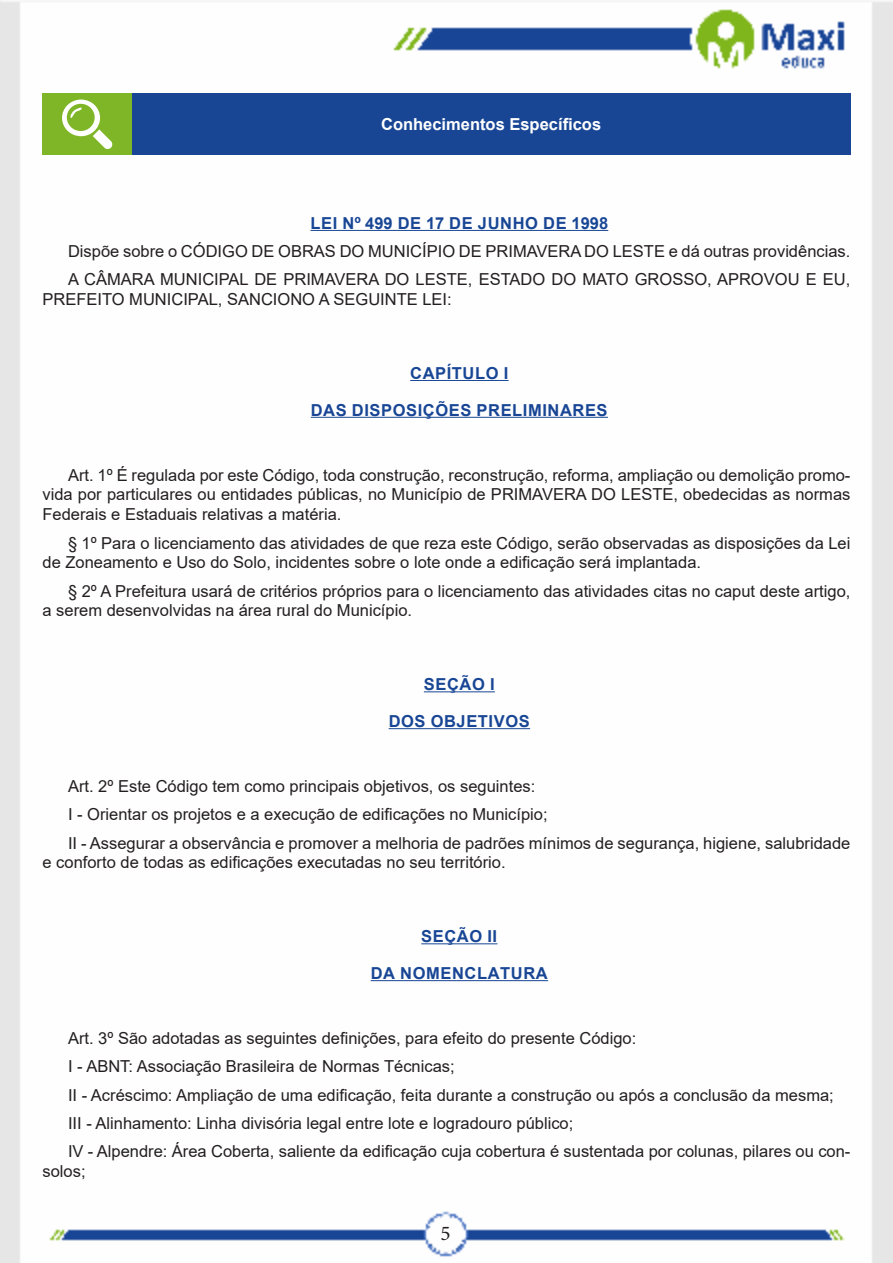
<style>
.page{position:relative;width:893px;height:1263px;background:#fff}
.page>*{position:absolute;margin:0;border:0;box-sizing:border-box;transform-origin:0 0}
.t1{font:21px "Minion Pro";color:#231f20}
.TEXTO_BASE{font:16.5px/19.8px "Arial";color:#231f20}
.t2{font:700 16.5px "Arial";letter-spacing:.035em;color:#184695}
.Titulo_de_Caixa{font:700 16.5px "Arial";color:#fff}
</style>
<div class="page">
<img style="left:0;top:0;width:893px;height:1263px">
<hr style="left:310px;top:230px;width:298px;height:1px;background:#184695">
<hr style="left:410px;top:380px;width:99px;height:1px;background:#184695">
<hr style="left:311px;top:417px;width:297px;height:1px;background:#184695">
<hr style="left:424px;top:691px;width:71px;height:1px;background:#184695">
<hr style="left:389px;top:728px;width:141px;height:1px;background:#184695">
<hr style="left:421px;top:943px;width:76px;height:1px;background:#184695">
<hr style="left:371px;top:980px;width:177px;height:1px;background:#184695">
<div style="left:43px;top:94px;width:89px;height:61px;background:#7fb628"></div>
<div style="left:132px;top:94px;width:718px;height:61px;background:#184695"></div>
<svg style="left:62px;top:100px;width:51px;height:49px"></svg>
<p class="Titulo_de_Caixa" style="left:381px;top:113px;width:222px">Conhecimentos Específicos</p>
<p class="t2" style="left:310px;top:211px;width:299px">LEI Nº 499 DE 17 DE JUNHO DE 1998</p>
<p class="TEXTO_BASE" style="left:68px;top:241px;width:784px">Dispõe sobre o CÓDIGO DE OBRAS DO MUNICÍPIO DE PRIMAVERA DO LESTE e dá outras providências.</p>
<p class="TEXTO_BASE" style="left:43px;top:269px;width:809px;text-indent:26px">A CÂMARA MUNICIPAL DE PRIMAVERA DO LESTE, ESTADO DO MATO GROSSO, APROVOU E EU,<br>PREFEITO MUNICIPAL, SANCIONO A SEGUINTE LEI:</p>
<p class="t2" style="left:410px;top:361px;width:100px">CAPÍTULO I</p>
<p class="t2" style="left:311px;top:398px;width:298px">DAS DISPOSIÇÕES PRELIMINARES</p>
<p class="TEXTO_BASE" style="left:43px;top:465px;width:809px;text-align:justify;text-indent:26px">Art. 1º É regulada por este Código, toda construção, reconstrução, reforma, ampliação ou demolição promo&shy;vida por particulares ou entidades públicas, no Município de PRIMAVERA DO LESTE, obedecidas as normas Federais e Estaduais relativas a matéria.</p>
<p class="TEXTO_BASE" style="left:43px;top:533px;width:809px;text-indent:26px">§ 1º Para o licenciamento das atividades de que reza este Código, serão observadas as disposições da Lei de Zoneamento e Uso do Solo, incidentes sobre o lote onde a edificação será implantada.</p>
<p class="TEXTO_BASE" style="left:43px;top:581px;width:809px;text-indent:26px">§ 2º A Prefeitura usará de critérios próprios para o licenciamento das atividades citas no caput deste artigo, a serem desenvolvidas na área rural do Município.</p>
<p class="t2" style="left:424px;top:673px;width:72px">SEÇÃO I</p>
<p class="t2" style="left:389px;top:709px;width:143px">DOS OBJETIVOS</p>
<p class="TEXTO_BASE" style="left:68px;top:776px;width:469px">Art. 2º Este Código tem como principais objetivos, os seguintes:</p>
<p class="TEXTO_BASE" style="left:68px;top:804px;width:481px">I - Orientar os projetos e a execução de edificações no Município;</p>
<p class="TEXTO_BASE" style="left:43px;top:833px;width:809px;text-indent:26px">II - Assegurar a observância e promover a melhoria de padrões mínimos de segurança, higiene, salubridade e conforto de todas as edificações executadas no seu território.</p>
<p class="t2" style="left:421px;top:925px;width:77px">SEÇÃO II</p>
<p class="t2" style="left:371px;top:961px;width:179px">DA NOMENCLATURA</p>
<p class="TEXTO_BASE" style="left:68px;top:1028px;width:570px">Art. 3º São adotadas as seguintes definições, para efeito do presente Código:</p>
<p class="TEXTO_BASE" style="left:68px;top:1056px;width:388px">I - ABNT: Associação Brasileira de Normas Técnicas;</p>
<p class="TEXTO_BASE" style="left:68px;top:1085px;width:767px">II - Acréscimo: Ampliação de uma edificação, feita durante a construção ou após a conclusão da mesma;</p>
<p class="TEXTO_BASE" style="left:68px;top:1113px;width:507px">III - Alinhamento: Linha divisória legal entre lote e logradouro público;</p>
<p class="TEXTO_BASE" style="left:43px;top:1141px;width:809px;text-indent:26px">IV - Alpendre: Área Coberta, saliente da edificação cuja cobertura é sustentada por colunas, pilares ou con&shy;solos;</p>
<p class="t1" style="left:440px;top:1219px;width:12px">5</p>
</div>
